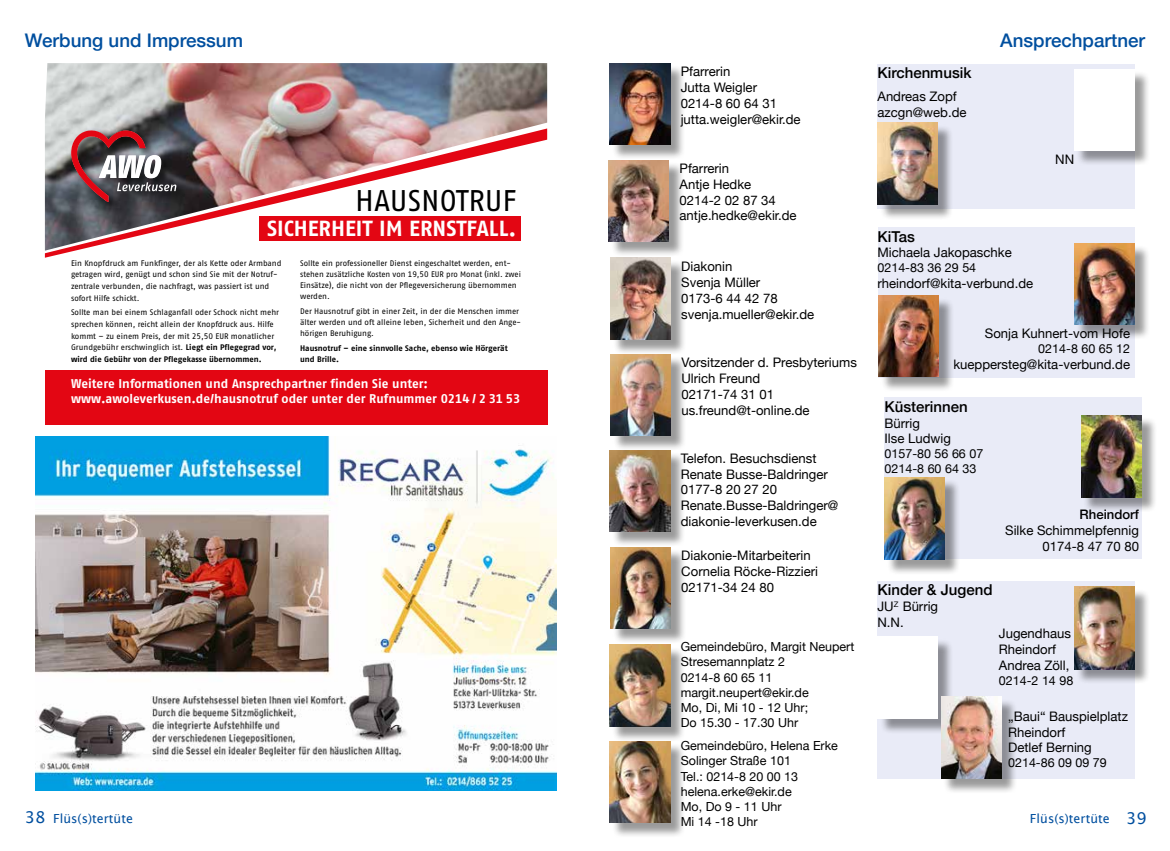
<style>
.page{position:relative;width:1170px;height:851px;background:#fff}
.page>*{position:absolute;margin:0;border:0;box-sizing:border-box;transform-origin:0 0}
.t1{font:29.88px "Fago No Tf";color:#000}
.t2{font:700 21.88px "Fago No Tf";color:#fff}
.t3{font:500 18.75px "Helvetica Neue";color:#004f9f}
.t4{font:500 15px "Helvetica Neue";color:#000}
.t5{font:13.12px/15.8px "Helvetica Neue";color:#000}
.t6{font:500 13.12px "Helvetica Neue";color:#000}
.t7{font:700 12.62px/15px "Fago No Tf";color:#fff}
.t8{font:12.5px/15px "Helvetica Neue";color:#000}
.t9{font:12.5px "Lucida Grande";color:#004f9f}
.t10{font:8px/11.6px "Fago No Tf";letter-spacing:-.005em;color:#000}
.t11{font:700 8px/11.2px "Fago No Tf";color:#000}
.s1{font-weight:700}
.s2{font-size:16.25px}
</style>
<div class="page">
<div style="left:877px;top:64px;width:257px;height:144px;background:#e9ebf7"></div>
<div style="left:611px;top:65px;width:74px;height:96px;background:#000;opacity:.4"></div>
<img style="left:609px;top:63px;width:61px;height:82px">
<div style="left:612px;top:356px;width:74px;height:95px;background:#000;opacity:.4"></div>
<img style="left:610px;top:354px;width:60px;height:81px">
<div style="left:611px;top:452px;width:74px;height:95px;background:#000;opacity:.4"></div>
<img style="left:610px;top:450px;width:60px;height:81px">
<div style="left:612px;top:259px;width:74px;height:96px;background:#000;opacity:.4"></div>
<img style="left:610px;top:258px;width:60px;height:81px">
<div style="left:610px;top:162px;width:74px;height:96px;background:#000;opacity:.4"></div>
<img style="left:608px;top:160px;width:61px;height:82px">
<div style="left:612px;top:549px;width:74px;height:95px;background:#000;opacity:.4"></div>
<img style="left:610px;top:547px;width:60px;height:81px">
<div style="left:611px;top:646px;width:74px;height:96px;background:#000;opacity:.4"></div>
<img style="left:609px;top:644px;width:61px;height:82px">
<div style="left:879px;top:124px;width:74px;height:96px;background:#000;opacity:.4"></div>
<img style="left:877px;top:122px;width:60px;height:83px">
<div style="left:1075px;top:71px;width:74px;height:96px;background:#000;opacity:.4"></div>
<div style="left:1074px;top:69px;width:60px;height:82px;background:#fff"></div>
<div style="left:611px;top:742px;width:74px;height:96px;background:#000;opacity:.4"></div>
<img style="left:609px;top:741px;width:61px;height:81px">
<div style="left:878px;top:227px;width:256px;height:151px;background:#e9ebf7"></div>
<div style="left:880px;top:297px;width:74px;height:95px;background:#000;opacity:.4"></div>
<img style="left:878px;top:295px;width:60px;height:82px">
<div style="left:1075px;top:245px;width:74px;height:95px;background:#000;opacity:.4"></div>
<img style="left:1074px;top:243px;width:60px;height:81px">
<div style="left:877px;top:581px;width:257px;height:197px;background:#e9ebf7"></div>
<div style="left:879px;top:638px;width:74px;height:96px;background:#000;opacity:.4"></div>
<div style="left:877px;top:636px;width:60px;height:82px;background:#fff"></div>
<div style="left:943px;top:698px;width:73px;height:96px;background:#000;opacity:.4"></div>
<img style="left:941px;top:696px;width:60px;height:82px">
<div style="left:1075px;top:588px;width:74px;height:96px;background:#000;opacity:.4"></div>
<img style="left:1074px;top:586px;width:60px;height:83px">
<div style="left:884px;top:397px;width:257px;height:161px;background:#e9ebf7"></div>
<div style="left:886px;top:479px;width:74px;height:95px;background:#000;opacity:.4"></div>
<img style="left:884px;top:477px;width:60px;height:82px">
<div style="left:1083px;top:417px;width:73px;height:96px;background:#000;opacity:.4"></div>
<img style="left:1081px;top:415px;width:60px;height:82px">
<img style="left:35px;top:437px;width:521px;height:353px">
<img style="left:45px;top:63px;width:502px;height:65px">
<img style="left:45px;top:128px;width:502px;height:130px">
<div style="left:45px;top:370px;width:502px;height:55px;background:#e30613"></div>
<h3 class="t3" style="left:25px;top:25px;width:220px">Werbung und Impressum</h3>
<h1 class="t1" style="left:355px;top:183px;width:163px">HAUSNOTRUF</h1>
<h2 class="t2" style="left:267px;top:216px;width:251px">SICHERHEIT IM ERNSTFALL.</h2>
<p class="t10" style="left:71px;top:257px;width:212px">Ein Knopfdruck am Funkfinger, der als Kette oder Armband getragen wird, genügt und schon sind Sie mit der Notruf&shy;zentrale verbunden, die nachfragt, was passiert ist und sofort Hilfe schickt.</p>
<p class="t10" style="left:71px;top:307px;width:210px">Sollte man bei einem Schlaganfall oder Schock nicht mehr sprechen können, reicht allein der Knopfdruck aus. Hilfe kommt – zu einem Preis, der mit 25,50 EUR monatlicher Grundgebühr erschwinglich ist. <span class="s1">Liegt ein Pflegegrad vor, wird die Gebühr von der Pflegekasse übernommen.</span></p>
<p class="t10" style="left:300px;top:257px;width:222px;line-height:11.2px">Sollte ein professioneller Dienst eingeschaltet werden, ent&shy;stehen zusätzliche Kosten von 19,50 EUR pro Monat (inkl. zwei Einsätze), die nicht von der Pflegeversicherung übernommen werden.</p>
<p class="t10" style="left:300px;top:305px;width:222px;line-height:11.2px">Der Hausnotruf gibt in einer Zeit, in der die Menschen immer älter werden und oft alleine leben, Sicherheit und den Ange&shy;hörigen Beruhigung.</p>
<p class="t11" style="left:300px;top:342px;width:209px">Hausnotruf – eine sinnvolle Sache, ebenso wie Hörgerät und Brille.</p>
<h3 class="t7" style="left:71px;top:376px;width:451px">Weitere Informationen und Ansprechpartner finden Sie unter: www.awoleverkusen.de/hausnotruf oder unter der Rufnummer 0214 / 2 31 53</h3>
<h3 class="t5" style="left:680px;top:64px;width:121px">Pfarrerin<br>Jutta Weigler<br>0214-8 60 64 31 jutta.weigler@ekir.de</h3>
<h3 class="t5" style="left:679px;top:161px;width:118px">Pfarrerin<br>Antje Hedke<br>0214-2 02 87 34 antje.hedke@ekir.de</h3>
<h3 class="t5" style="left:681px;top:259px;width:134px">Diakonin<br>Svenja Müller<br>0173-6 44 42 78 svenja.mueller@ekir.de</h3>
<h3 class="t5" style="left:681px;top:355px;width:177px">Vorsitzender d. Presbyteriums<br>Ulrich Freund<br>02171-74 31 01 us.freund@t-online.de</h3>
<h3 class="t5" style="left:680px;top:451px;width:159px">Telefon. Besuchsdienst<br>Renate Busse-Baldringer<br>0177-8 20 27 20<br>Renate.Busse-Baldringer@ diakonie-leverkusen.de</h3>
<h3 class="t5" style="left:681px;top:548px;width:138px">Diakonie-Mitarbeiterin<br>Cornelia Röcke-Rizzieri<br>02171-34 24 80</h3>
<h3 class="t4" style="left:877px;top:61px;width:95px">Kirchenmusik</h3>
<h3 class="t5" style="left:877px;top:89px;width:90px">Andreas Zopf azcgn@web.de</h3>
<h3 class="t3" style="left:1000px;top:25px;width:146px">Ansprechpartner</h3>
<h3 class="t5" style="left:1055px;top:152px;width:20px">NN</h3>
<h3 class="t4" style="left:877px;top:224px;width:39px">KiTas</h3>
<h3 class="t5" style="left:877px;top:246px;width:136px">Michaela Jakopaschke</h3>
<h3 class="t8" style="left:877px;top:261px;width:100px">0214-83 36 29 54</h3>
<h3 class="t5" style="left:877px;top:276px;width:157px">rheindorf@kita-verbund.de</h3>
<h3 class="t5" style="left:984px;top:326px;width:147px">Sonja Kuhnert-vom Hofe</h3>
<h3 class="t8" style="left:1038px;top:341px;width:93px">0214-8 60 65 12</h3>
<h3 class="t5" style="left:953px;top:357px;width:178px">kueppersteg@kita-verbund.de</h3>
<h3 class="t4" style="left:884px;top:394px;width:85px">Küsterinnen</h3>
<h3 class="t5" style="left:884px;top:415px;width:68px">Bürrig<br>Ilse Ludwig</h3>
<h3 class="t8" style="left:884px;top:447px;width:100px">0157-80 56 66 07<br>0214-8 60 64 33</h3>
<h3 class="t4" style="left:877px;top:578px;width:117px">Kinder &amp; Jugend</h3>
<h3 class="t5" style="left:877px;top:599px;width:62px">JU<sup>Z</sup> Bürrig<br>N.N.</h3>
<h3 class="t6" style="left:1079px;top:504px;width:61px">Rheindorf</h3>
<h3 class="t5" style="left:1005px;top:523px;width:135px;text-align:right">Silke Schimmelpfennig<br>0174-8 47 70 80</h3>
<h3 class="t5" style="left:998px;top:626px;width:73px">Jugendhaus<br>Rheindorf<br>Andrea Zöll,</h3>
<h3 class="t8" style="left:998px;top:673px;width:76px">0214-2 14 98</h3>
<h3 class="t5" style="left:1008px;top:709px;width:121px">„Baui“ Bauspielplatz<br>Rheindorf<br>Detlef Berning</h3>
<h3 class="t8" style="left:1008px;top:756px;width:100px">0214-86 09 09 79</h3>
<h3 class="t8" style="left:680px;top:639px;width:175px">Gemeindebüro, Margit Neupert<br>Stresemannplatz 2<br>0214-8 60 65 11 margit.neupert@ekir.de<br>Mo, Di, Mi 10 - 12 Uhr;<br>Do 15.30 - 17.30 Uhr</h3>
<h3 class="t8" style="left:680px;top:739px;width:159px">Gemeindebüro, Helena Erke<br>Solinger Straße 101<br>Tel.: 0214-8 20 00 13 helena.erke@ekir.de<br>Mo, Do 9 - 11 Uhr<br>Mi 14 -18 Uhr</h3>
<h3 class="t9" style="left:25px;top:810px;width:110px"><span class="s2">38</span> Flüs(s)tertüte</h3>
<h3 class="t9" style="left:1029px;top:810px;width:118px">Flüs(s)tertüte <span class="s2">39</span></h3>
</div>
